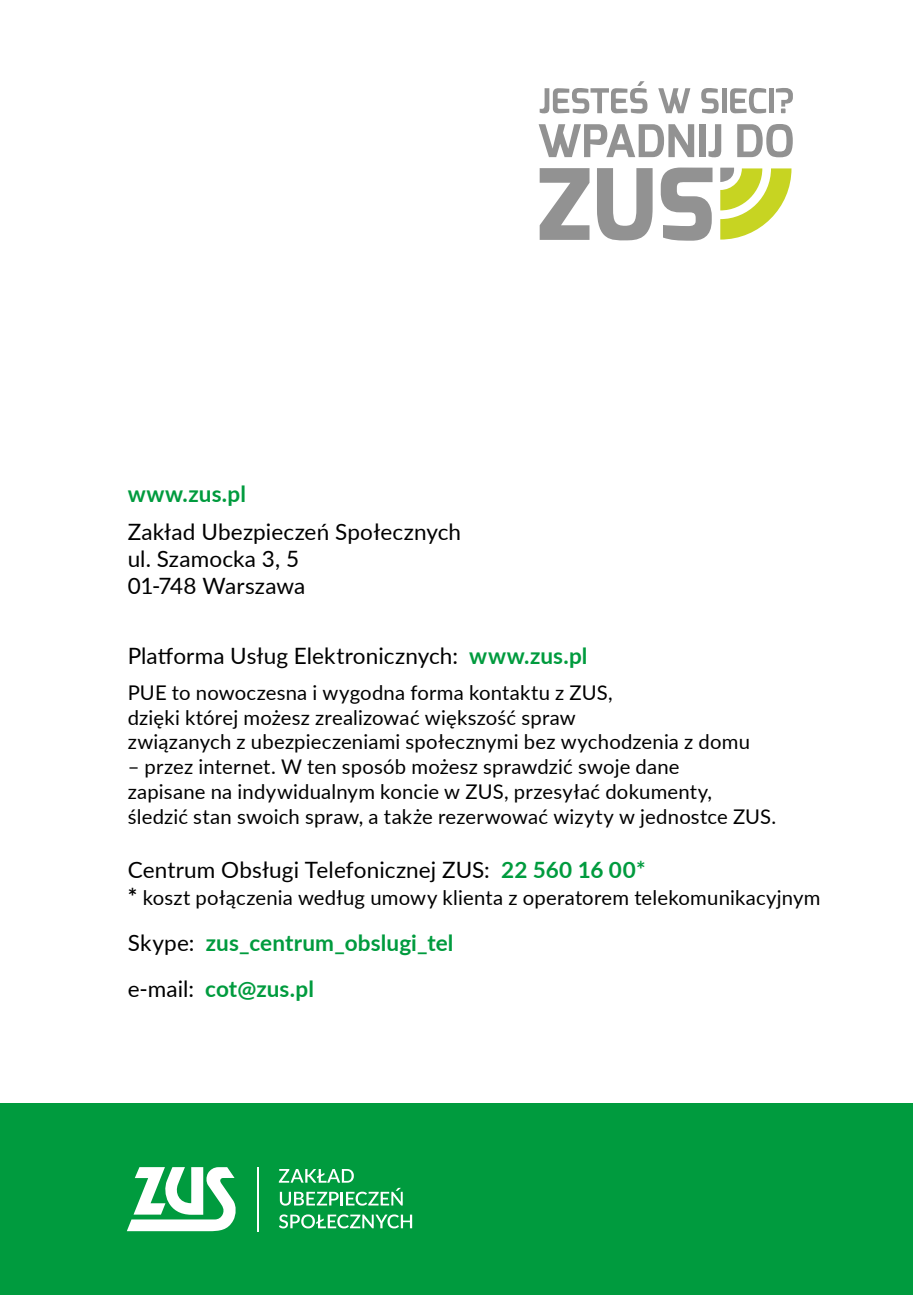
<style>
.page{position:relative;width:913px;height:1295px;background:#fff}
.page>*{position:absolute;margin:0;border:0;box-sizing:border-box;transform-origin:0 0}
.t1{font:22.5px "Lato";letter-spacing:.005em;color:#000}
.t2{font:700 22.5px "Lato";letter-spacing:.01em;color:#009b3e}
.t3{font:20.25px/24.8px "Lato";letter-spacing:.01em;color:#000}
.s1{font-weight:700;color:#009b3e}
.s2{font-weight:700;font-size:22.5px}
.s3{font-weight:400;color:#000}
</style>
<div class="page">
<div style="left:0;top:1103px;width:912px;height:192px;background:#009b3e"></div>
<svg style="left:539px;top:81px;width:108px;height:33px"></svg>
<svg style="left:658px;top:88px;width:32px;height:25px"></svg>
<svg style="left:701px;top:88px;width:17px;height:25px"></svg>
<div style="left:721px;top:88px;width:5px;height:25px;background:#929292"></div>
<svg style="left:730px;top:88px;width:35px;height:25px"></svg>
<div style="left:768px;top:88px;width:5px;height:25px;background:#929292"></div>
<svg style="left:776px;top:88px;width:16px;height:25px"></svg>
<svg style="left:538px;top:124px;width:155px;height:33px"></svg>
<div style="left:698px;top:124px;width:7px;height:33px;background:#929292"></div>
<svg style="left:708px;top:124px;width:13px;height:34px"></svg>
<svg style="left:737px;top:124px;width:55px;height:33px"></svg>
<svg style="left:539px;top:168px;width:50px;height:72px"></svg>
<svg style="left:597px;top:168px;width:55px;height:73px"></svg>
<svg style="left:660px;top:168px;width:52px;height:73px"></svg>
<svg style="left:720px;top:168px;width:71px;height:72px"></svg>
<svg style="left:279px;top:1169px;width:75px;height:13px"></svg>
<svg style="left:280px;top:1188px;width:122px;height:17px"></svg>
<svg style="left:279px;top:1214px;width:133px;height:14px"></svg>
<svg style="left:127px;top:1167px;width:109px;height:64px"></svg>
<hr style="left:257px;top:1167px;width:1px;height:64px;background:#fff">
<p class="t2" style="left:128px;top:477px;width:120px">www.zus.pl</p>
<p class="t1" style="left:128px;top:516px;width:335px">Zakład Ubezpieczeń Społecznych</p>
<p class="t1" style="left:128px;top:543px;width:173px">ul. Szamocka 3, 5</p>
<p class="t1" style="left:128px;top:570px;width:179px">01-748 Warszawa</p>
<p class="t1" style="left:128px;top:639px;width:461px">Platforma Usług Elektronicznych: <span class="s1">www.zus.pl</span></p>
<p class="t3" style="left:128px;top:679px;width:623px">PUE to nowoczesna i wygodna forma kontaktu z ZUS,<br>dzięki której możesz zrealizować większość spraw<br>związanych z ubezpieczeniami społecznymi bez wychodzenia z domu</p>
<p class="t3" style="left:128px;top:753px;width:650px">– przez internet. W ten sposób możesz sprawdzić swoje dane<br>zapisane na indywidualnym koncie w ZUS, przesyłać dokumenty, śledzić stan swoich spraw, a także rezerwować wizyty w jednostce ZUS.</p>
<p class="t1" style="left:128px;top:853px;width:519px">Centrum Obsługi Telefonicznej ZUS: <span class="s1">22 560 16 00*</span></p>
<p class="t3" style="left:128px;top:884px;width:694px"><span class="s2">*</span> koszt połączenia według umowy klienta z operatorem telekomunikacyjnym</p>
<p class="t2" style="left:128px;top:926px;width:327px"><span class="s3">Skype:</span> zus_centrum_obslugi_tel</p>
<p class="t2" style="left:128px;top:972px;width:188px"><span class="s3">e-mail:</span> cot@zus.pl</p>
</div>
